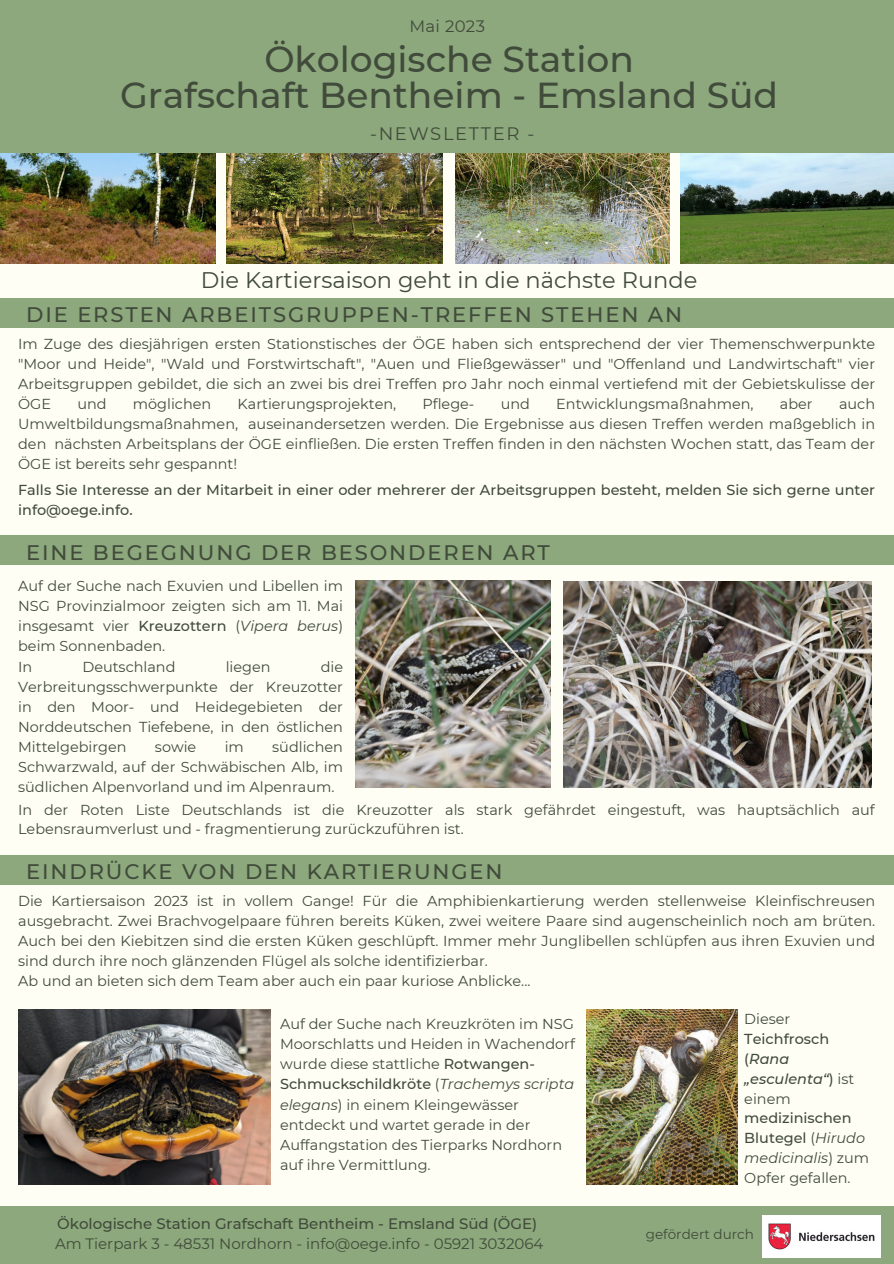
<style>
.page{position:relative;width:894px;height:1264px;background:#fff}
.page>*{position:absolute;margin:0;border:0;box-sizing:border-box;transform-origin:0 0}
.t1{font:500 36px "Montserrat";color:#414b3b}
.t2{font:22.5px "Montserrat";color:#414b3b}
.t3{font:500 21px "Montserrat";letter-spacing:.09em;color:#414b3b}
.t4{font:18px "Montserrat";letter-spacing:.09em;color:#414b3b}
.t5{font:16.5px "Montserrat";letter-spacing:.02em;color:#414b3b}
.t6{font:15px "Montserrat";color:#414b3b}
.t7{font:500 15px "Montserrat";color:#414b3b}
.t8{font:14.4px/20.1px "Montserrat";color:#414b3b;text-align:justify}
.t9{font:500 14.4px/20px "Montserrat";color:#414b3b}
.t10{font:13.5px "Montserrat";color:#414b3b}
.s1{font-weight:500}
.s2{font-style:italic}
.s3{font-weight:400}
.s4{font-weight:400;font-style:italic}
</style>
<div class="page">
<div style="left:0;top:0;width:893px;height:1263px;background:#fefef4"></div>
<div style="left:0;top:535px;width:893px;height:30px;background:#8ca87c"></div>
<div style="left:0;top:298px;width:893px;height:29px;background:#8ca87c"></div>
<img style="left:0;top:152px;width:215px;height:111px">
<img style="left:226px;top:152px;width:216px;height:111px">
<img style="left:455px;top:152px;width:214px;height:112px">
<img style="left:680px;top:152px;width:213px;height:112px">
<div style="left:0;top:0;width:893px;height:152px;background:#8ca87c"></div>
<div style="left:0;top:1205px;width:893px;height:58px;background:#8ca87c"></div>
<img style="left:762px;top:1215px;width:118px;height:41px">
<div style="left:0;top:855px;width:893px;height:29px;background:#8ca87c"></div>
<img style="left:563px;top:581px;width:307px;height:206px">
<img style="left:355px;top:580px;width:195px;height:207px">
<img style="left:586px;top:1009px;width:151px;height:175px">
<img style="left:18px;top:1009px;width:252px;height:175px">
<p class="t5" style="left:409px;top:16px;width:77px">Mai 2023</p>
<p class="t1" style="left:264px;top:38px;width:371px">Ökologische Station</p>
<p class="t1" style="left:120px;top:74px;width:659px">Grafschaft Bentheim - Emsland Süd</p>
<p class="t4" style="left:370px;top:123px;width:166px">-NEWSLETTER -</p>
<p class="t2" style="left:201px;top:266px;width:497px">Die Kartiersaison geht in die nächste Runde</p>
<p class="t3" style="left:26px;top:301px;width:657px">DIE ERSTEN ARBEITSGRUPPEN-TREFFEN STEHEN AN</p>
<p class="t8" style="left:18px;top:333px;width:858px">Im Zuge des diesjährigen ersten Stationstisches der ÖGE haben sich entsprechend der vier Themenschwerpunkte "Moor und Heide", "Wald und Forstwirtschaft", "Auen und Fließgewässer" und "Offenland und Landwirtschaft" vier Arbeitsgruppen gebildet, die sich an zwei bis drei Treffen pro Jahr noch einmal vertiefend mit der Gebietskulisse der ÖGE</p>
<p class="t8" style="left:77px;top:394px;width:31px">und</p>
<p class="t8" style="left:133px;top:394px;width:80px">möglichen</p>
<p class="t8" style="left:237px;top:394px;width:160px">Kartierungsprojekten,</p>
<p class="t8" style="left:422px;top:394px;width:53px">Pflege-</p>
<p class="t8" style="left:500px;top:394px;width:31px">und</p>
<p class="t8" style="left:556px;top:394px;width:199px">Entwicklungsmaßnahmen,</p>
<p class="t8" style="left:779px;top:394px;width:34px">aber</p>
<p class="t8" style="left:18px;top:394px;width:858px;text-indent:820px">auch Umweltbildungsmaßnahmen, auseinandersetzen werden. Die Ergebnisse aus diesen Treffen werden maßgeblich in den nächsten Arbeitsplans der ÖGE einfließen. Die ersten Treffen finden in den nächsten Wochen statt, das Team der ÖGE ist bereits sehr gespannt!</p>
<p class="t9" style="left:18px;top:479px;width:858px">Falls Sie Interesse an der Mitarbeit in einer oder mehrerer der Arbeitsgruppen besteht, melden Sie sich gerne unter info@oege.info.</p>
<p class="t3" style="left:26px;top:539px;width:525px">EINE BEGEGNUNG DER BESONDEREN ART</p>
<p class="t8" style="left:18px;top:576px;width:326px">Auf der Suche nach Exuvien und Libellen im NSG Provinzialmoor zeigten sich am 11. Mai insgesamt vier <span class="s1">Kreuzottern</span> (<span class="s2">Vipera berus</span>) beim Sonnenbaden.</p>
<p class="t8" style="left:18px;top:656px;width:16px">In</p>
<p class="t8" style="left:82px;top:656px;width:95px">Deutschland</p>
<p class="t8" style="left:225px;top:656px;width:46px">liegen</p>
<p class="t8" style="left:18px;top:656px;width:326px;text-indent:302px">die Verbreitungsschwerpunkte der Kreuzotter in den Moor- und Heidegebieten der Norddeutschen Tiefebene, in den östlichen Mittelgebirgen</p>
<p class="t8" style="left:18px;top:736px;width:326px;text-indent:254px">südlichen Schwarzwald, auf der Schwäbischen Alb, im südlichen Alpenvorland und im Alpenraum.</p>
<p class="t8" style="left:155px;top:736px;width:43px">sowie</p>
<p class="t8" style="left:225px;top:736px;width:21px">im</p>
<p class="t8" style="left:18px;top:800px;width:857px;line-height:19.2px">In der Roten Liste Deutschlands ist die Kreuzotter als stark gefährdet eingestuft, was hauptsächlich auf<br>Lebensraumverlust und - fragmentierung zurückzuführen ist.</p>
<p class="t3" style="left:26px;top:858px;width:478px">EINDRÜCKE VON DEN KARTIERUNGEN</p>
<p class="t8" style="left:18px;top:890px;width:858px">Die Kartiersaison 2023 ist in vollem Gange! Für die Amphibienkartierung werden stellenweise Kleinfischreusen ausgebracht. Zwei Brachvogelpaare führen bereits Küken, zwei weitere Paare sind augenscheinlich noch am brüten.<br>Auch bei den Kiebitzen sind die ersten Küken geschlüpft. Immer mehr Junglibellen schlüpfen aus ihren Exuvien und sind durch ihre noch glänzenden Flügel als solche identifizierbar.</p>
<p class="t8" style="left:18px;top:971px;width:513px">Ab und an bieten sich dem Team aber auch ein paar kuriose Anblicke...</p>
<p class="t8" style="left:280px;top:1013px;width:296px">Auf der Suche nach Kreuzkröten im NSG<br>Moorschlatts und Heiden in Wachendorf</p>
<p class="t8" style="left:280px;top:1054px;width:296px;text-align:left">wurde diese stattliche <span class="s1">Rotwangen-Schmuckschildkröte</span> (<span class="s2">Trachemys scripta elegans</span>) in einem Kleingewässer entdeckt und wartet gerade in der Auffangstation des Tierparks Nordhorn auf ihre Vermittlung.</p>
<p class="t7" style="left:57px;top:1213px;width:481px">Ökologische Station Grafschaft Bentheim - Emsland Süd (ÖGE)</p>
<p class="t6" style="left:55px;top:1234px;width:490px">Am Tierpark 3 - 48531 Nordhorn - info@oege.info - 05921 3032064</p>
<p class="t9" style="left:744px;top:1008px;width:126px"><span class="s3">Dieser<br></span>Teichfrosch (<span class="s2">Rana „esculenta“</span>) <span class="s3">ist einem </span>medizinischen<br>Blutegel <span class="s3">(</span><span class="s4">Hirudo medicinalis</span><span class="s3">) zum<br>Opfer gefallen.</span></p>
<p class="t10" style="left:645px;top:1225px;width:110px">gefördert durch</p>
</div>
